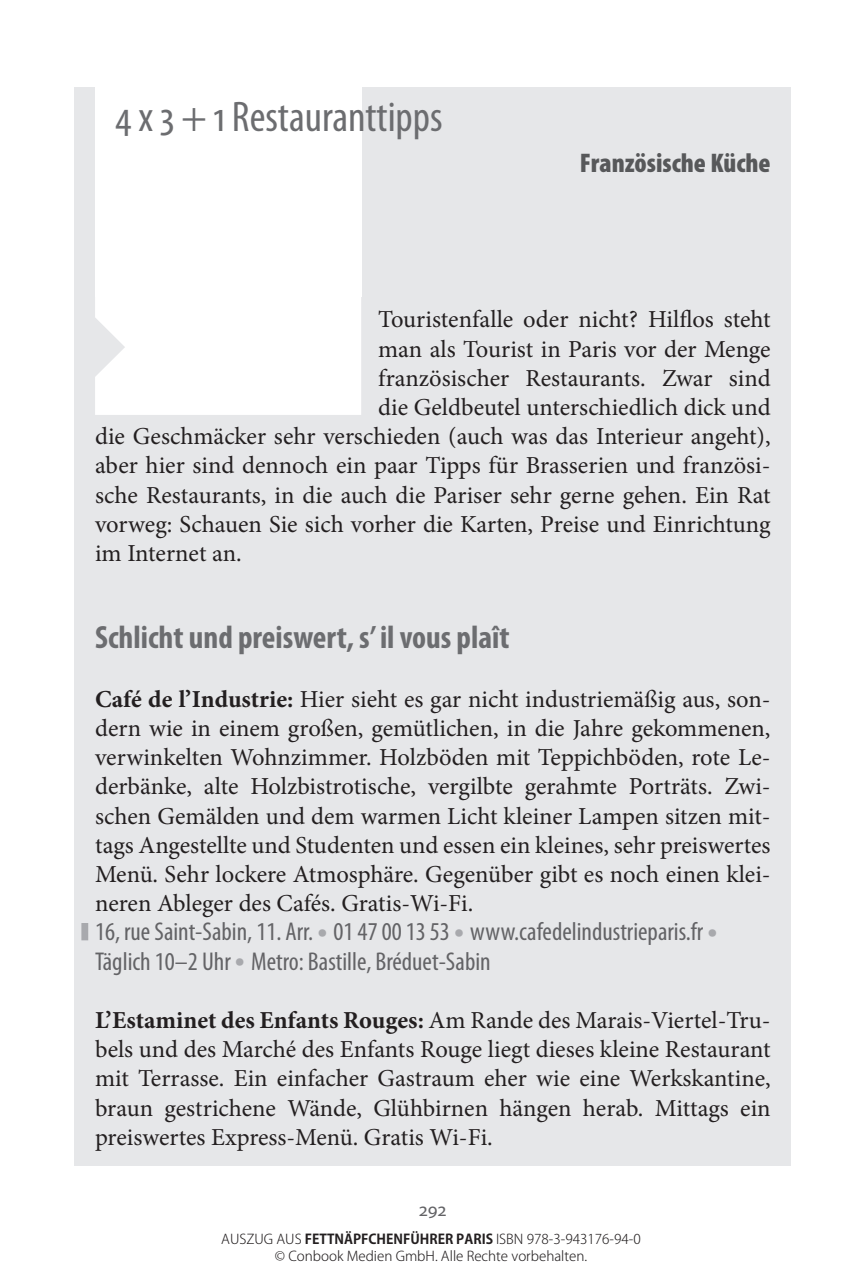
<style>
.page{position:relative;width:862px;height:1276px;background:#fff}
.page>*{position:absolute;margin:0;border:0;box-sizing:border-box;transform-origin:0 0}
.t1{font:condensed 42.98px "Myriad Pro";color:#6c6d70}
.t2{font:700 condensed 32.18px "Myriad Pro";color:#6c6d70}
.t3{font:900 condensed 27px "Myriad Pro";color:#57585a}
.t4{font:condensed 25.88px/29.2px "Myriad Pro";color:#636366}
.t5{font:24.3px/29.2px "Minion Pro";color:#231f20;text-align:justify}
.t6{font:19.12px "Myriad Pro";color:#636366}
.t7{font:300 13.5px/16.2px "Koz Go Pro";color:#231f20;text-align:center}
.s1{font-weight:700}
.s2{font-size:38.7px;color:#a8a9ad}
</style>
<div class="page">
<div style="left:75px;top:87px;width:715px;height:1078px;background:#e6e7e9"></div>
<div style="left:95px;top:6px;width:266px;height:291px;background:#fff"></div>
<div style="left:95px;top:297px;width:266px;height:118px;background:#fff"></div>
<div style="left:81px;top:923px;width:7px;height:17px;background:#a8a9ad"></div>
<h1 class="t1" style="left:115px;top:91px;width:328px">4 x 3 + 1 Restauranttipps</h1>
<p class="t3" style="left:579px;top:146px;width:192px">Französische Küche</p>
<p class="t5" style="left:378px;top:305px;width:393px">Touristenfalle oder nicht? Hilflos steht</p>
<p class="t5" style="left:378px;top:334px;width:393px">man als Tourist in Paris vor der Menge</p>
<p class="t5" style="left:378px;top:363px;width:393px">französischer Restaurants. Zwar sind</p>
<p class="t5" style="left:378px;top:393px;width:393px">die Geldbeutel unterschiedlich dick und</p>
<p class="t5" style="left:95px;top:422px;width:676px">die Geschmäcker sehr verschieden (auch was das Interieur angeht),</p>
<p class="t5" style="left:95px;top:451px;width:676px">aber hier sind dennoch ein paar Tipps für Brasserien und französi-</p>
<p class="t5" style="left:95px;top:480px;width:676px">sche Restaurants, in die auch die Pariser sehr gerne gehen. Ein Rat</p>
<p class="t5" style="left:95px;top:509px;width:676px">vorweg: Schauen Sie sich vorher die Karten, Preise und Einrichtung</p>
<p class="t5" style="left:95px;top:539px;width:148px">im Internet an.</p>
<h2 class="t2" style="left:95px;top:617px;width:415px">Schlicht und preiswert, s’ il vous plaît</h2>
<p class="t5" style="left:95px;top:684px;width:676px"><span class="s1">Café de l’Industrie:</span> Hier sieht es gar nicht industriemäßig aus, son&shy;dern wie in einem großen, gemütlichen, in die Jahre gekommenen, verwinkelten Wohnzimmer. Holzböden mit Teppichböden, rote Le&shy;derbänke, alte Holzbistrotische, vergilbte gerahmte Porträts. Zwi&shy;schen Gemälden und dem warmen Licht kleiner Lampen sitzen mit&shy;tags Angestellte und Studenten und essen ein kleines, sehr preiswertes Menü. Sehr lockere Atmosphäre. Gegenüber gibt es noch einen klei&shy;neren Ableger des Cafés. Gratis-Wi-Fi.</p>
<p class="t4" style="left:95px;top:917px;width:623px">16, rue Saint-Sabin, 11. Arr. <span class="s2">•</span> 01 47 00 13 53 <span class="s2">•</span> www.cafedelindustrieparis.fr <span class="s2">•<br></span>Täglich 10–2 Uhr <span class="s2">•</span> Metro: Bastille, Bréduet-Sabin</p>
<p class="t5" style="left:95px;top:1005px;width:676px"><span class="s1">L’Estaminet des Enfants Rouges:</span> Am Rande des Marais-Viertel-Tru&shy;bels und des Marché des Enfants Rouge liegt dieses kleine Restaurant mit Terrasse. Ein einfacher Gastraum eher wie eine Werkskantine, braun gestrichene Wände, Glühbirnen hängen herab. Mittags ein preiswertes Express-Menü. Gratis Wi-Fi.</p>
<p class="t6" style="left:419px;top:1198px;width:29px">292</p>
<p class="t7" style="left:221px;top:1231px;width:421px">AUSZUG AUS <span class="s1">FETTNÄPFCHENFÜHRER PARIS</span> ISBN 978-3-943176-94-0 © Conbook Medien GmbH. Alle Rechte vorbehalten.</p>
</div>
